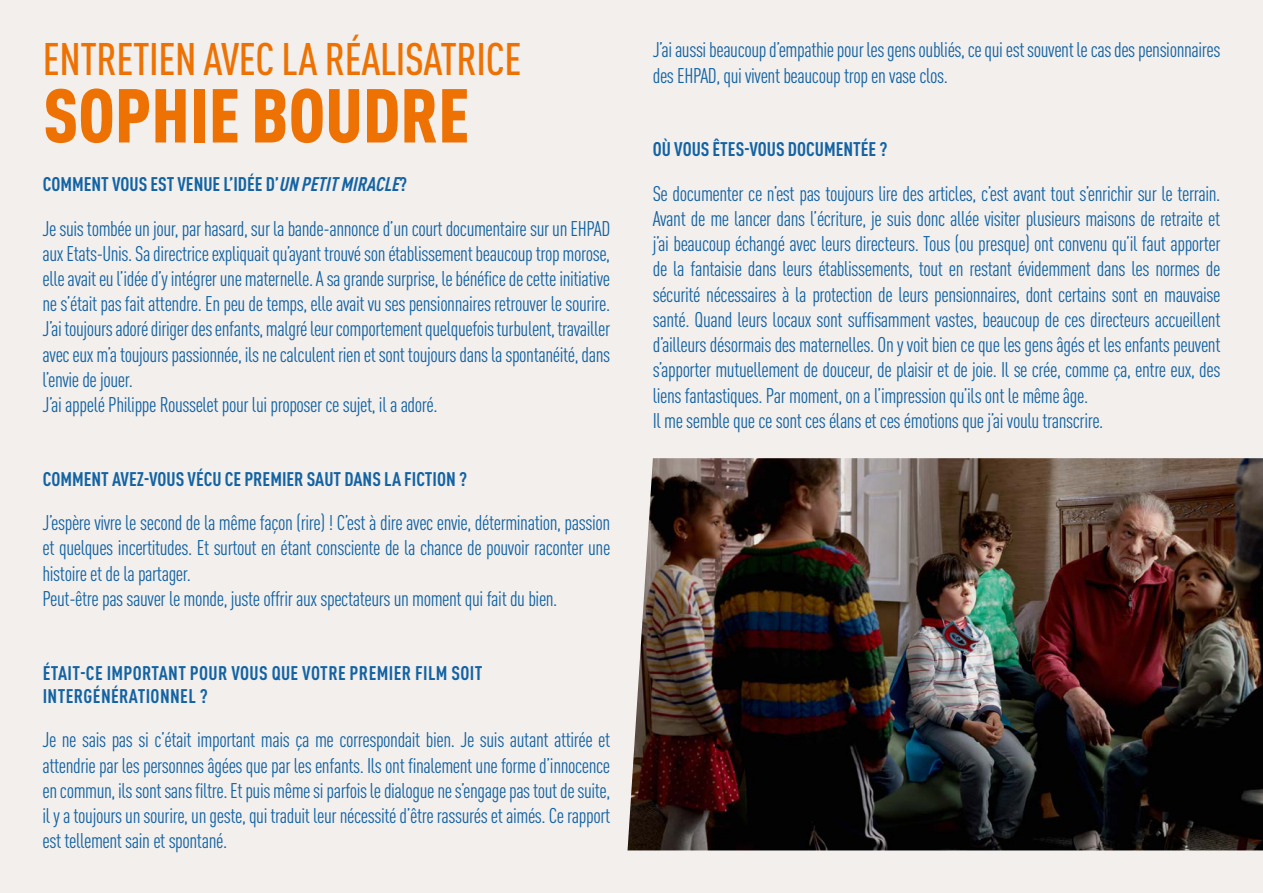
<style>
.page{position:relative;width:1263px;height:893px;background:#f2efed}
.page>*{position:absolute;margin:0;border:0;box-sizing:border-box;transform-origin:0 0}
.t1{font:900 condensed 75px "DIN Pro";color:#ee7203}
.t2{font:500 condensed 45px "DIN Pro";letter-spacing:-.01em;color:#ee7203}
.t3{font:condensed 21px/25.2px "DIN Pro";letter-spacing:-.02em;color:#1363a3}
.t4{font:700 condensed 19.5px "DIN Pro";color:#1363a3}
.t5{font:700 condensed 19.5px/23.4px "DIN Pro";letter-spacing:.02em;color:#1363a3}
.s1{font-style:italic}
</style>
<div class="page">
<img style="left:627px;top:458px;width:636px;height:392px">
<h2 class="t2" style="left:43px;top:25px;width:480px">ENTRETIEN AVEC LA RÉALISATRICE</h2>
<h1 class="t1" style="left:43px;top:57px;width:427px">SOPHIE BOUDRE</h1>
<p class="t4" style="left:43px;top:169px;width:366px">COMMENT VOUS EST VENUE L’IDÉE D’<span class="s1">UNPETITMIRACLE</span>?</p>
<p class="t3" style="left:43px;top:214px;width:569px">Je suis tombée un jour, par hasard, sur la bande-annonce d’un court documentaire sur un EHPAD aux Etats-Unis. Sa directrice expliquait qu’ayant trouvé son établissement beaucoup trop morose, elle avait eu l’idée d’y intégrer une maternelle. A sa grande surprise, le bénéfice de cette initiative ne s’était pas fait attendre. En peu de temps, elle avait vu ses pensionnaires retrouver le sourire.<br>J’ai toujours adoré diriger des enfants, malgré leur comportement quelquefois turbulent, travailler avec eux m’a toujours passionnée, ils ne calculent rien et sont toujours dans la spontanéité, dans l’envie de jouer.<br>J’ai appelé Philippe Rousselet pour lui proposer ce sujet, il a adoré.</p>
<p class="t4" style="left:43px;top:464px;width:426px">COMMENT AVEZ-VOUS VÉCU CE PREMIER SAUT DANS LA FICTION ?</p>
<p class="t3" style="left:43px;top:509px;width:569px">J’espère vivre le second de la même façon (rire) ! C’est à dire avec envie, détermination, passion et quelques incertitudes. Et surtout en étant consciente de la chance de pouvoir raconter une histoire et de la partager.<br>Peut-être pas sauver le monde, juste offrir aux spectateurs un moment qui fait du bien.</p>
<p class="t5" style="left:43px;top:659px;width:441px">ÉTAIT-CE IMPORTANT POUR VOUS QUE VOTRE PREMIER FILM SOIT<br>INTERGÉNÉRATIONNEL ?</p>
<p class="t3" style="left:43px;top:726px;width:569px;text-align:justify">Je ne sais pas si c’était important mais ça me correspondait bien. Je suis autant attirée et attendrie par les personnes âgées que par les enfants. Ils ont finalement une forme d’innocence en commun, ils sont sans filtre. Et puis même si parfois le dialogue ne s’engage pas tout de suite, il y a toujours un sourire, un geste, qui traduit leur nécessité d’être rassurés et aimés. Ce rapport est tellement sain et spontané.</p>
<p class="t3" style="left:653px;top:36px;width:569px">J’ai aussi beaucoup d’empathie pour les gens oubliés, ce qui est souvent le cas des pensionnaires des EHPAD, qui vivent beaucoup trop en vase clos.</p>
<p class="t4" style="left:653px;top:135px;width:236px">OÙ VOUS ÊTES-VOUS DOCUMENTÉE ?</p>
<p class="t3" style="left:653px;top:179px;width:569px">Se documenter ce n’est pas toujours lire des articles, c’est avant tout s’enrichir sur le terrain.<br>Avant de me lancer dans l’écriture, je suis donc allée visiter plusieurs maisons de retraite et j’ai beaucoup échangé avec leurs directeurs. Tous (ou presque) ont convenu qu’il faut apporter de la fantaisie dans leurs établissements, tout en restant évidemment dans les normes de sécurité nécessaires à la protection de leurs pensionnaires, dont certains sont en mauvaise santé. Quand leurs locaux sont suffisamment vastes, beaucoup de ces directeurs accueillent d’ailleurs désormais des maternelles. On y voit bien ce que les gens âgés et les enfants peuvent s’apporter mutuellement de douceur, de plaisir et de joie. Il se crée, comme ça, entre eux, des liens fantastiques. Par moment, on a l’impression qu’ils ont le même âge.<br>Il me semble que ce sont ces élans et ces émotions que j’ai voulu transcrire.</p>
</div>
